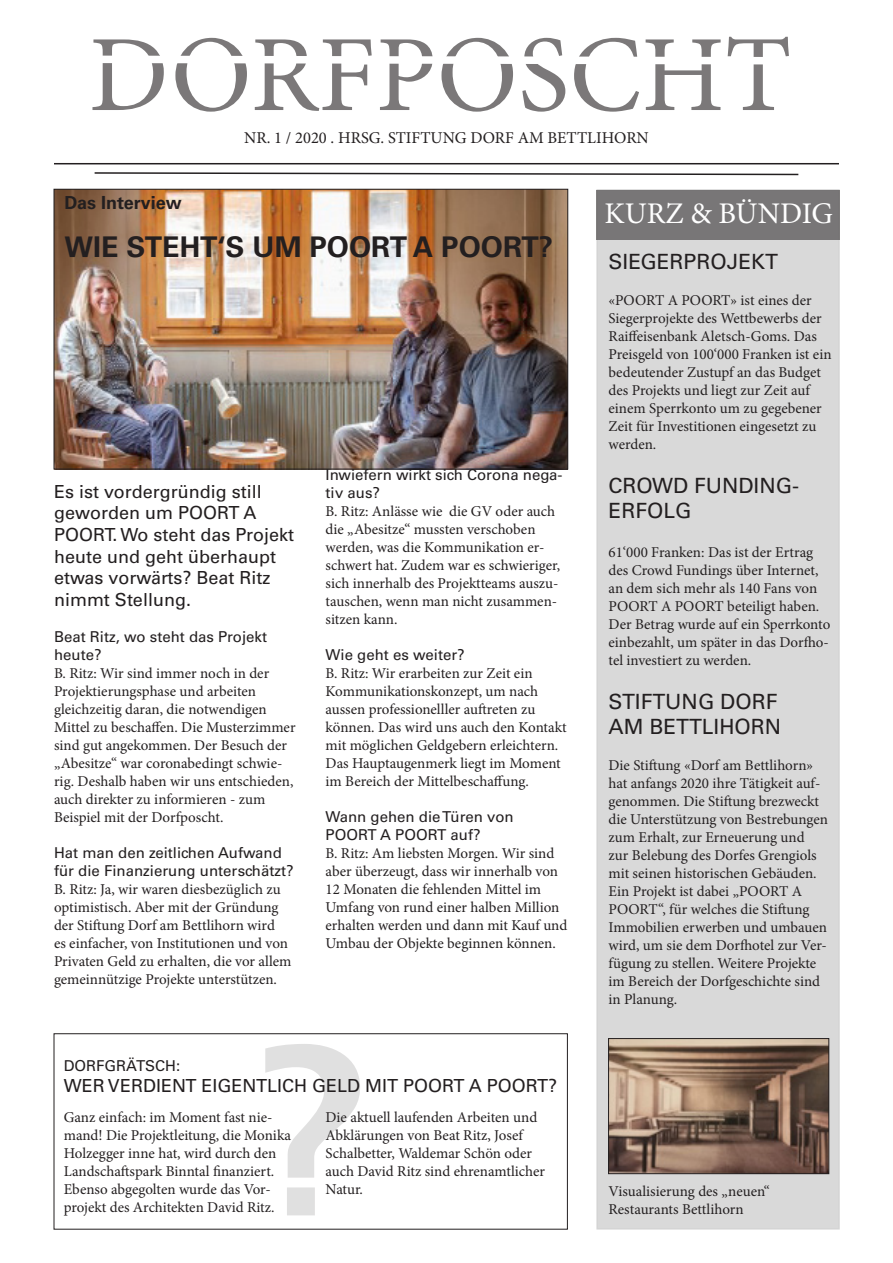
<style>
.page{position:relative;width:893px;height:1263px;background:#fff}
.page>*{position:absolute;margin:0;border:0;box-sizing:border-box;transform-origin:0 0}
.t1{font:30px "Minion Pro";color:#fff}
.t2{font:700 28.5px "Univers LT Std";color:#231f20}
.t3{font:21px "Univers LT Std";color:#231f20}
.t4{font:18px/21.6px "Univers LT Std";color:#231f20}
.t5{font:700 18px "Univers LT Std";color:#231f20}
.t6{font:16.5px "Minion Pro";color:#231f20}
.t7{font:15px/18px "Minion Pro";color:#231f20}
.t8{font:15px/18px "Univers LT Std";color:#231f20}
</style>
<div class="page">
<img style="left:56px;top:191px;width:510px;height:276px">
<div style="left:54px;top:189px;width:514px;height:280px;border:1px solid #231f20"></div>
<div style="left:54px;top:1033px;width:514px;height:196px;border:1px solid #231f20"></div>
<svg style="left:265px;top:1044px;width:95px;height:171px"></svg>
<svg style="left:92px;top:37px;width:697px;height:75px"></svg>
<hr style="left:54px;top:163px;width:785px;height:1px;background:#231f20">
<svg style="left:94px;top:172px;width:705px;height:4px"></svg>
<div style="left:597px;top:190px;width:242px;height:1039px;background:#d9d9d9"></div>
<div style="left:596px;top:191px;width:244px;height:49px;background:#787677"></div>
<img style="left:610px;top:1040px;width:217px;height:132px">
<div style="left:608px;top:1038px;width:221px;height:136px;border:1px solid #231f20"></div>
<svg style="left:92px;top:52px;width:697px;height:16px"></svg>
<p class="t6" style="left:244px;top:126px;width:406px">NR. 1 / 2020 . HRSG. STIFTUNG DORF AM BETTLIHORN</p>
<p class="t5" style="left:65px;top:192px;width:119px">Das Interview</p>
<p class="t2" style="left:65px;top:230px;width:490px">WIE STEHT‘S UM POORT A POORT?</p>
<p class="t4" style="left:54px;top:481px;width:242px">Es ist vordergründig still geworden um POORT A<br>POORT. Wo steht das Projekt heute und geht überhaupt etwas vorwärts? Beat Ritz nimmt Stellung.</p>
<p class="t8" style="left:54px;top:628px;width:215px">Beat Ritz, wo steht das Projekt heute?</p>
<p class="t7" style="left:54px;top:664px;width:243px">B. Ritz: Wir sind immer noch in der Projektierungsphase und arbeiten gleichzeitig daran, die notwendigen Mittel zu beschaffen. Die Musterzimmer sind gut angekommen. Der Besuch der „Abesitze“ war coronabedingt schwie&shy;rig. Deshalb haben wir uns entschieden, auch direkter zu informieren - zum Beispiel mit der Dorfposcht.</p>
<p class="t8" style="left:54px;top:844px;width:241px">Hat man den zeitlichen Aufwand für die Finanzierung unterschätzt?</p>
<p class="t7" style="left:54px;top:880px;width:239px">B. Ritz: Ja, wir waren diesbezüglich zu optimistisch. Aber mit der Gründung der Stiftung Dorf am Bettlihorn wird<br>es einfacher, von Institutionen und von Privaten Geld zu erhalten, die vor allem gemeinnützige Projekte unterstützen.</p>
<p class="t8" style="left:326px;top:466px;width:239px">Inwiefern wirkt sich Corona nega&shy;tiv aus?</p>
<p class="t7" style="left:326px;top:502px;width:236px">B. Ritz: Anlässe wie die GV oder auch die „Abesitze“ mussten verschoben werden, was die Kommunikation er&shy;schwert hat. Zudem war es schwieriger, sich innerhalb des Projektteams auszu&shy;tauschen, wenn man nicht zusammen&shy;sitzen kann.</p>
<p class="t8" style="left:326px;top:646px;width:141px">Wie geht es weiter?</p>
<p class="t7" style="left:326px;top:664px;width:243px">B. Ritz: Wir erarbeiten zur Zeit ein Kommunikationskonzept, um nach aussen professionelller auftreten zu können. Das wird uns auch den Kontakt mit möglichen Geldgebern erleichtern.<br>Das Hauptaugenmerk liegt im Moment im Bereich der Mittelbeschaffung.</p>
<p class="t8" style="left:326px;top:808px;width:190px">Wann gehen die Türen von<br>POORT A POORT auf?</p>
<p class="t7" style="left:326px;top:844px;width:243px">B. Ritz: Am liebsten Morgen. Wir sind aber überzeugt, dass wir innerhalb von 12 Monaten die fehlenden Mittel im Umfang von rund einer halben Million erhalten werden und dann mit Kauf und Umbau der Objekte beginnen können.</p>
<p class="t8" style="left:64px;top:1056px;width:118px">DORFGRÄTSCH:</p>
<p class="t4" style="left:64px;top:1075px;width:495px">WER VERDIENT EIGENTLICH GELD MIT POORT A POORT?</p>
<p class="t7" style="left:64px;top:1108px;width:229px">Ganz einfach: im Moment fast nie&shy;mand! Die Projektleitung, die Monika Holzegger inne hat, wird durch den Landschaftspark Binntal finanziert.<br>Ebenso abgegolten wurde das Vor&shy;projekt des Architekten David Ritz.</p>
<p class="t7" style="left:326px;top:1108px;width:221px">Die aktuell laufenden Arbeiten und<br>Abklärungen von Beat Ritz, Josef<br>Schalbetter, Waldemar Schön oder auch David Ritz sind ehrenamtlicher<br>Natur.</p>
<p class="t1" style="left:604px;top:193px;width:230px">KURZ &amp; BÜNDIG</p>
<p class="t3" style="left:608px;top:249px;width:171px">SIEGERPROJEKT</p>
<p class="t7" style="left:608px;top:292px;width:225px">«POORT A POORT» ist eines der<br>Siegerprojekte des Wettbewerbs der<br>Raiffeisenbank Aletsch-Goms. Das<br>Preisgeld von 100‘000 Franken ist ein bedeutender Zustupf an das Budget des Projekts und liegt zur Zeit auf einem Sperrkonto um zu gegebener<br>Zeit für Investitionen eingesetzt zu werden.</p>
<p class="t3" style="left:608px;top:473px;width:192px">CROWD FUNDING-</p>
<p class="t3" style="left:608px;top:498px;width:84px">ERFOLG</p>
<p class="t7" style="left:608px;top:544px;width:223px">61‘000 Franken: Das ist der Ertrag des Crowd Fundings über Internet, an dem sich mehr als 140 Fans von<br>POORT A POORT beteiligt haben.<br>Der Betrag wurde auf ein Sperrkonto einbezahlt, um später in das Dorfho&shy;tel investiert zu werden.</p>
<p class="t3" style="left:608px;top:689px;width:170px">STIFTUNG DORF</p>
<p class="t3" style="left:608px;top:714px;width:174px">AM BETTLIHORN</p>
<p class="t7" style="left:608px;top:756px;width:221px">Die Stiftung «Dorf am Bettlihorn» hat anfangs 2020 ihre Tätigkeit auf&shy;genommen. Die Stiftung brezweckt die Unterstützung von Bestrebungen zum Erhalt, zur Erneuerung und zur Belebung des Dorfes Grengiols mit seinen historischen Gebäuden.<br>Ein Projekt ist dabei „POORT A<br>POORT“, für welches die Stiftung<br>Immobilien erwerben und umbauen wird, um sie dem Dorfhotel zur Ver&shy;fügung zu stellen. Weitere Projekte im Bereich der Dorfgeschichte sind in Planung.</p>
<p class="t7" style="left:608px;top:1182px;width:163px">Visualisierung des „neuen“</p>
<p class="t7" style="left:608px;top:1200px;width:137px">Restaurants Bettlihorn</p>
</div>
